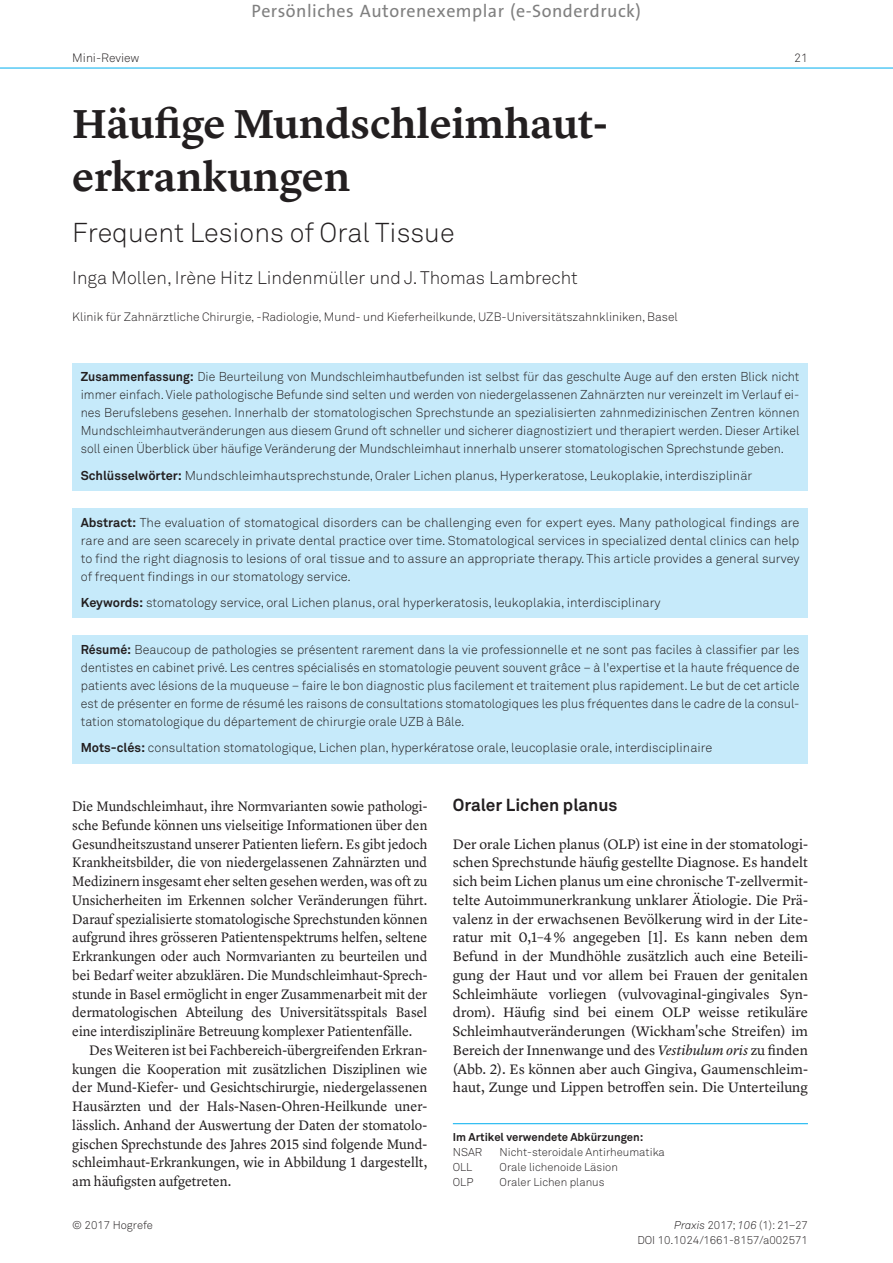
<style>
.page{position:relative;width:893px;height:1263px;background:#fff}
.page>*{position:absolute;margin:0;border:0;box-sizing:border-box;transform-origin:0 0}
.t1{font:600 42px/52.5px "Lyon Text";letter-spacing:-.005em;color:#231f20}
.t2{font:300 27px "Akkurat Pro";color:#231f20}
.t3{font:300 18px "Akkurat Pro";color:#231f20}
.t4{font:18px "The Sans B5 Plain";letter-spacing:.025em;color:#7f7f7f}
.t5{font:700 17.25px "Akkurat Pro";color:#231f20}
.t6{font:14.25px/18.8px "Lyon Text";color:#231f20;text-align:justify}
.t7{font:14.25px/18.8px "Lyon Text";color:#231f20;text-align:justify;scale:.95 1}
.t8{font:300 12.75px/18px "Akkurat Pro";color:#231f20;text-align:justify}
.t9{font:300 12.75px/18px "Akkurat Pro";color:#231f20;text-align:justify;scale:.96 1}
.t10{font:300 12px "Akkurat Pro";color:#231f20}
.t11{font:300 11.25px/15px "Akkurat Pro";color:#231f20;text-align:right}
.t12{font:700 11.25px "Akkurat Pro";color:#231f20}
.s1{font-weight:700}
.s2{font-style:italic}
</style>
<div class="page">
<hr style="left:0;top:68px;width:892px;height:1px;background:#00aeef">
<div style="left:72px;top:363px;width:736px;height:102px;background:#c6eafa"></div>
<div style="left:72px;top:461px;width:736px;height:30px;background:#c6eafa"></div>
<div style="left:72px;top:508px;width:736px;height:84px;background:#c6eafa"></div>
<div style="left:72px;top:588px;width:736px;height:30px;background:#c6eafa"></div>
<div style="left:72px;top:635px;width:736px;height:102px;background:#c6eafa"></div>
<div style="left:72px;top:734px;width:736px;height:29px;background:#c6eafa"></div>
<hr style="left:453px;top:1123px;width:355px;height:1px;background:#00aeef">
<h3 class="t4" style="left:251px;top:1px;width:391px">Persönliches Autorenexemplar (e-Sonderdruck)</h3>
<p class="t10" style="left:72px;top:51px;width:69px">Mini-Review</p>
<p class="t10" style="left:794px;top:51px;width:15px">21</p>
<h1 class="t1" style="left:72px;top:95px;width:538px">Häufige Mundschleimhaut&shy;erkrankungen</h1>
<h2 class="t2" style="left:72px;top:216px;width:384px">Frequent Lesions of Oral Tissue</h2>
<h3 class="t3" style="left:72px;top:267px;width:507px">Inga Mollen, Irène Hitz Lindenmüller und J. Thomas Lambrecht</h3>
<p class="t10" style="left:72px;top:310px;width:607px">Klinik für Zahnärztliche Chirurgie, -Radiologie, Mund- und Kieferheilkunde, UZB-Universitätszahnkliniken, Basel</p>
<p class="t9" style="left:81px;top:368px;width:750px"><span class="s1">Zusammenfassung:</span> Die Beurteilung von Mundschleimhautbefunden ist selbst für das geschulte Auge auf den ersten Blick nicht immer einfach. Viele pathologische Befunde sind selten und werden von niedergelassenen Zahnärzten nur vereinzelt im Verlauf ei&shy;nes Berufslebens gesehen. Innerhalb der stomatologischen Sprechstunde an spezialisierten zahnmedizinischen Zentren können Mundschleimhautveränderungen aus diesem Grund oft schneller und sicherer diagnostiziert und therapiert werden. Dieser Artikel soll einen Überblick über häufige Veränderung der Mundschleimhaut innerhalb unserer stomatologischen Sprechstunde geben.</p>
<p class="t8" style="left:81px;top:466px;width:673px"><span class="s1">Schlüsselwörter:</span> Mundschleimhautsprechstunde, Oraler Lichen planus, Hyperkeratose, Leukoplakie, interdisziplinär</p>
<p class="t8" style="left:81px;top:513px;width:720px"><span class="s1">Abstract:</span> The evaluation of stomatogical disorders can be challenging even for expert eyes. Many pathological findings are rare and are seen scarecely in private dental practice over time. Stomatological services in specialized dental clinics can help to find the right diagnosis to lesions of oral tissue and to assure an appropriate therapy. This article provides a general survey of frequent findings in our stomatology service.</p>
<p class="t8" style="left:81px;top:594px;width:581px"><span class="s1">Keywords:</span> stomatology service, oral Lichen planus, oral hyperkeratosis, leukoplakia, interdisciplinary</p>
<p class="t8" style="left:81px;top:640px;width:720px"><span class="s1">Résumé:</span> Beaucoup de pathologies se présentent rarement dans la vie professionnelle et ne sont pas faciles à classifier par les dentistes en cabinet privé. Les centres spécialisés en stomatologie peuvent souvent grâce – à l'expertise et la haute fréquence de patients avec lésions de la muqueuse – faire le bon diagnostic plus facilement et traitement plus rapidement. Le but de cet article est de présenter en forme de résumé les raisons de consultations stomatologiques les plus fréquentes dans le cadre de la consul&shy;tation stomatologique du département de chirurgie orale UZB à Bâle.</p>
<p class="t8" style="left:81px;top:739px;width:633px"><span class="s1">Mots-clés:</span> consultation stomatologique, Lichen plan, hyperkératose orale, leucoplasie orale, interdisciplinaire</p>
<p class="t7" style="left:72px;top:796px;width:375px">Die Mundschleimhaut, ihre Normvarianten sowie pathologi&shy;sche Befunde können uns vielseitige Informationen über den Gesundheitszustand unserer Patienten liefern. Es gibt jedoch Krankheitsbilder, die von niedergelassenen Zahnärzten und Medizinern insgesamt eher selten gesehen werden, was oft zu Unsicherheiten im Erkennen solcher Veränderungen führt.<br>Darauf spezialisierte stomatologische Sprechstunden können aufgrund ihres grösseren Patientenspektrums helfen, seltene Erkrankungen oder auch Normvarianten zu beurteilen und bei Bedarf weiter abzuklären. Die Mundschleimhaut-Sprech&shy;stunde in Basel ermöglicht in enger Zusammenarbeit mit der dermatologischen Abteilung des Universitätsspitals Basel eine interdisziplinäre Betreuung komplexer Patientenfälle.</p>
<p class="t6" style="left:72px;top:1039px;width:357px;text-indent:17px">Des Weiteren ist bei Fachbereich-übergreifenden Erkran&shy;kungen die Kooperation mit zusätzlichen Disziplinen wie der Mund-Kiefer- und Gesichtschirurgie, niedergelassenen Hausärzten und der Hals-Nasen-Ohren-Heilkunde uner&shy;lässlich. Anhand der Auswertung der Daten der stomatolo&shy;gischen Sprechstunde des Jahres 2015 sind folgende Mund&shy;schleimhaut-Erkrankungen, wie in Abbildung 1 dargestellt, am häufigsten aufgetreten.</p>
<h3 class="t5" style="left:453px;top:794px;width:166px">Oraler Lichen planus</h3>
<p class="t6" style="left:453px;top:833px;width:357px">Der orale Lichen planus (OLP) ist eine in der stomatologi&shy;schen Sprechstunde häufig gestellte Diagnose. Es handelt sich beim Lichen planus um eine chronische T-zellvermit&shy;telte Autoimmunerkrankung unklarer Ätiologie. Die Prä&shy;valenz in der erwachsenen Bevölkerung wird in der Lite&shy;ratur mit 0,1–4 % angegeben [1]. Es kann neben dem Befund in der Mundhöhle zusätzlich auch eine Beteili&shy;gung der Haut und vor allem bei Frauen der genitalen Schleimhäute vorliegen (vulvovaginal-gingivales Syn&shy;drom). Häufig sind bei einem OLP weisse retikuläre Schleimhautveränderungen (Wickham'sche Streifen) im Bereich der Innenwange und des <span class="s2">Vestibulum oris</span> zu finden (Abb. 2). Es können aber auch Gingiva, Gaumenschleim&shy;haut, Zunge und Lippen betroffen sein. Die Unterteilung</p>
<p class="t12" style="left:453px;top:1130px;width:192px">Im Artikel verwendete Abkürzungen:</p>
<p class="t11" style="left:453px;top:1145px;width:31px">NSAR</p>
<p class="t11" style="left:500px;top:1145px;width:167px">Nicht-steroidale Antirheumatika</p>
<p class="t11" style="left:453px;top:1160px;width:21px">OLL</p>
<p class="t11" style="left:500px;top:1160px;width:120px">Orale lichenoide Läsion</p>
<p class="t11" style="left:453px;top:1175px;width:22px">OLP</p>
<p class="t11" style="left:500px;top:1175px;width:106px">Oraler Lichen planus</p>
<p class="t11" style="left:72px;top:1218px;width:82px">© 2017 Hogrefe</p>
<p class="t11" style="left:637px;top:1218px;width:172px"><span class="s2">Praxis</span> 2017; <span class="s2">106</span> (1): 21–27<br>DOI 10.1024/1661-8157/a002571</p>
</div>
